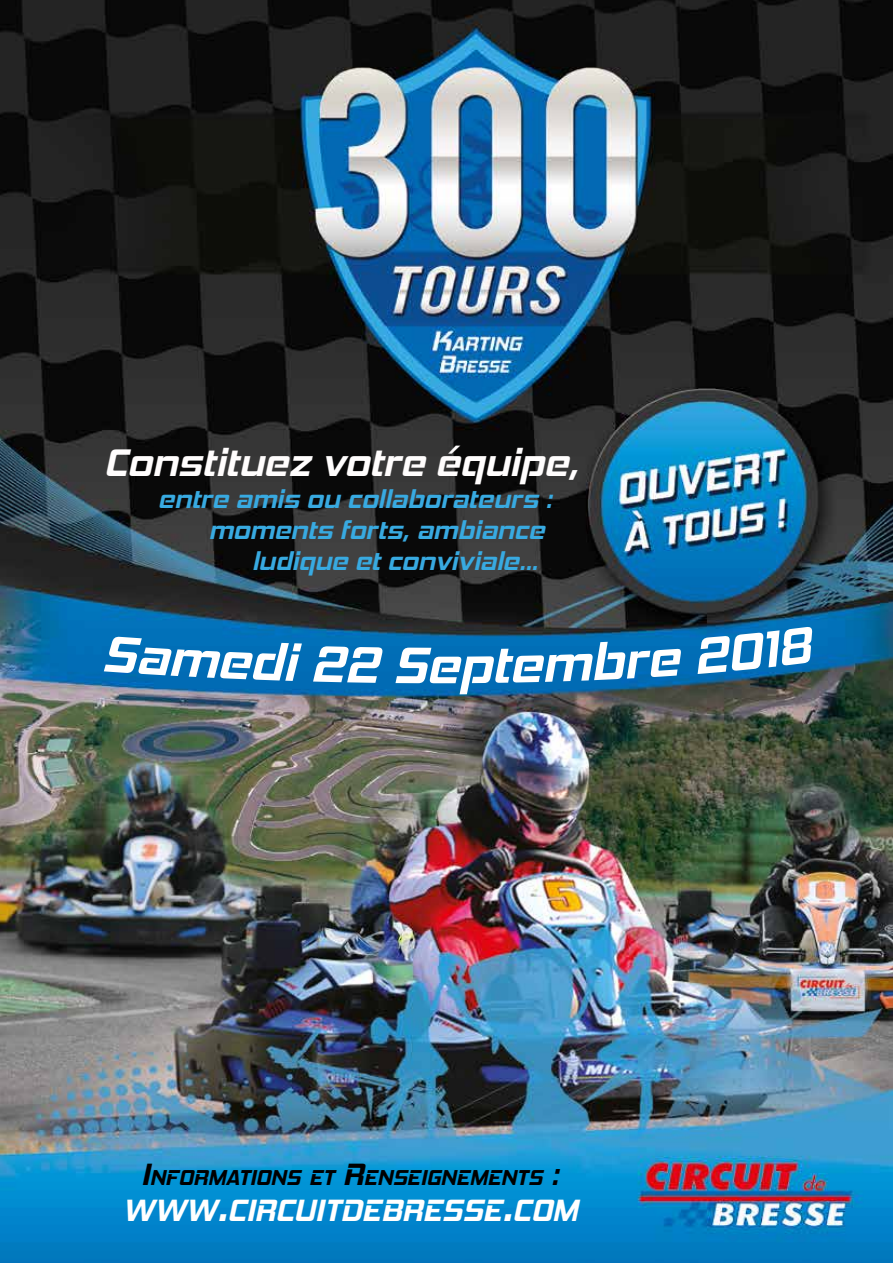
<style>
.page{position:relative;width:893px;height:1263px;background:#fff}
.page>*{position:absolute;margin:0;border:0;box-sizing:border-box;transform-origin:0 0}
.t1{font:italic 700 52.5px "Hemi Head Rg";color:#fff}
.t2{font:italic 700 39.3px "Hemi Head Rg";color:#fffdfd}
.t3{font:italic 700 31.5px "Hemi Head Rg";color:#fff}
.t4{font:italic 700 26.25px "Hemi Head Rg";color:#38aae1}
.t5{font:italic 700 22.05px "Hemi Head Rg";color:#000}
.s1{font-size:31.5px}
.s2{font-size:45px}
</style>
<div class="page">
<img style="left:0;top:0;width:893px;height:1263px">
<div style="left:104px;top:636px;width:198px;height:45px;background:#016db6"></div>
<div style="left:313px;top:646px;width:69px;height:37px;background:#016db6"></div>
<svg style="left:459px;top:641px;width:223px;height:53px;background:#046aaf"></svg>
<svg style="left:695px;top:626px;width:121px;height:48px;background:#016db5"></svg>
<h2 class="t2" style="left:104px;top:439px;width:476px">Constituez votre équipe,</h2>
<p class="t4" style="left:158px;top:483px;width:395px">entre amis ou collaborateurs :</p>
<p class="t4" style="left:209px;top:514px;width:337px">moments forts, ambiance</p>
<p class="t4" style="left:252px;top:546px;width:287px">ludique et conviviale...</p>
<h1 class="t1" style="left:393px;top:634px;width:68px">Se</h1>
<p class="t5" style="left:141px;top:1164px;width:419px"><span class="s1">I</span>NFORMATIONS ET <span class="s1">R</span>ENSEIGNEMENTS <span class="s1">:</span></p>
<p class="t3" style="left:123px;top:1192px;width:457px">WWW<span class="s2">.</span>CIRCUITDEBRESSE<span class="s2">.</span>COM</p>
</div>
